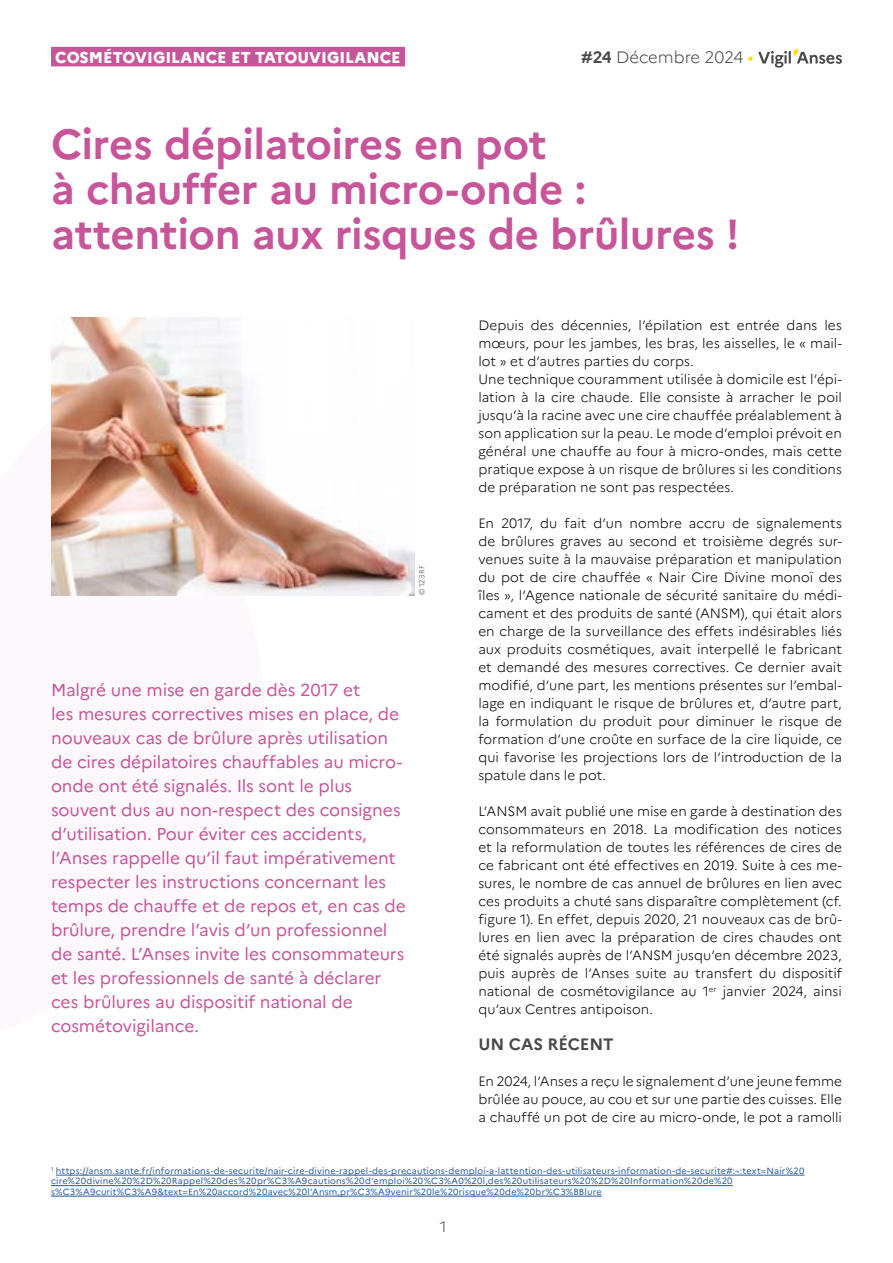
<style>
.page{position:relative;width:893px;height:1263px;background:#fff}
.page>*{position:absolute;margin:0;border:0;box-sizing:border-box;transform-origin:0 0}
.t1{font:700 42px/45px "Marianne";letter-spacing:-.01em;color:#c7559a}
.t2{font:17.25px/24px "Marianne";letter-spacing:-.005em;color:#c7559a}
.t3{font:300 16.5px "Marianne";color:#4a4a49}
.t4{font:700 16.5px "Marianne";letter-spacing:-.005em;color:#4a4a49}
.t5{font:800 15.75px "Marianne";color:#fff}
.t6{font:300 15px "Marianne";color:#4a4a49}
.t7{font:300 13.5px/18px "Marianne";color:#000;text-align:justify}
.t8{font:9px/10.5px "Marianne";letter-spacing:.02em;color:#275b9b}
.t9{font:300 7.5px "Marianne";letter-spacing:.015em;color:#4a4a49}
.s1{font-weight:700}
.s2{font-weight:400;color:#fd0}
</style>
<div class="page">
<hr style="left:56px;top:1175px;width:748px;height:1px;background:#275b9b">
<hr style="left:51px;top:1185px;width:682px;height:1px;background:#275b9b">
<hr style="left:51px;top:1196px;width:551px;height:1px;background:#275b9b">
<img style="left:51px;top:317px;width:364px;height:278px">
<div style="left:51px;top:47px;width:354px;height:19px;background:#c7559a"></div>
<svg style="left:758px;top:49px;width:84px;height:19px"></svg>
<p class="t5" style="left:55px;top:45px;width:347px">COSMÉTOVIGILANCE ET TATOUVIGILANCE</p>
<p class="t3" style="left:581px;top:45px;width:174px"><span class="s1">#24</span> Décembre 2024 <span class="s2">•</span></p>
<h1 class="t1" style="left:51px;top:118px;width:690px">Cires dépilatoires en pot<br>à chauffer au micro-onde : attention aux risques de brûlures !</h1>
<p class="t9" style="left:416px;top:595px;width:31px;rotate:-90deg">© 123RF</p>
<p class="t2" style="left:51px;top:676px;width:356px">Malgré une mise en garde dès 2017 et<br>les mesures correctives mises en place, de nouveaux cas de brûlure après utilisation de cires dépilatoires chauffables au micro&shy;onde ont été signalés. Ils sont le plus souvent dus au non-respect des consignes d’utilisation. Pour éviter ces accidents, l’Anses rappelle qu’il faut impérativement respecter les instructions concernant les temps de chauffe et de repos et, en cas de brûlure, prendre l’avis d’un professionnel de santé. L’Anses invite les consommateurs et les professionnels de santé à déclarer ces brûlures au dispositif national de cosmétovigilance.</p>
<p class="t7" style="left:478px;top:315px;width:365px;text-align:left">Depuis des décennies, l’épilation est entrée dans les mœurs, pour les jambes, les bras, les aisselles, le « mail&shy;lot » et d’autres parties du corps.<br>Une technique couramment utilisée à domicile est l’épi&shy;lation à la cire chaude. Elle consiste à arracher le poil jusqu’à la racine avec une cire chauffée préalablement à son application sur la peau. Le mode d’emploi prévoit en général une chauffe au four à micro-ondes, mais cette pratique expose à un risque de brûlures si les conditions de préparation ne sont pas respectées.</p>
<p class="t7" style="left:478px;top:513px;width:365px">En 2017, du fait d’un nombre accru de signalements de brûlures graves au second et troisième degrés sur&shy;venues suite à la mauvaise préparation et manipulation du pot de cire chauffée « Nair Cire Divine monoï des îles », l’Agence nationale de sécurité sanitaire du médi&shy;cament et des produits de santé (ANSM), qui était alors en charge de la surveillance des effets indésirables liés aux produits cosmétiques, avait interpellé le fabricant et demandé des mesures correctives. Ce dernier avait modifié, d’une part, les mentions présentes sur l’embal&shy;lage en indiquant le risque de brûlures et, d’autre part, la formulation du produit pour diminuer le risque de formation d’une croûte en surface de la cire liquide, ce qui favorise les projections lors de l’introduction de la spatule dans le pot.</p>
<p class="t7" style="left:478px;top:801px;width:365px">L’ANSM avait publié une mise en garde à destination des consommateurs en 2018. La modification des notices et la reformulation de toutes les références de cires de ce fabricant ont été effectives en 2019. Suite à ces me&shy;sures, le nombre de cas annuel de brûlures en lien avec ces produits a chuté sans disparaître complètement (cf. figure 1). En effet, depuis 2020, 21 nouveaux cas de brû&shy;lures en lien avec la préparation de cires chaudes ont été signalés auprès de l’ANSM jusqu’en décembre 2023, puis auprès de l’Anses suite au transfert du dispositif national de cosmétovigilance au 1<sup>er</sup> janvier 2024, ainsi qu’aux Centres antipoison.</p>
<p class="t4" style="left:478px;top:1031px;width:137px">UN CAS RÉCENT</p>
<p class="t7" style="left:478px;top:1071px;width:365px">En 2024, l’Anses a reçu le signalement d’une jeune femme brûlée au pouce, au cou et sur une partie des cuisses. Elle a chauffé un pot de cire au micro-onde, le pot a ramolli</p>
<p class="t8" style="left:51px;top:1165px;width:755px"><sup>1</sup> https://ansm.sante.fr/informations-de-securite/nair-cire-divine-rappel-des-precautions-demploi-a-lattention-des-utilisateurs-information-de-securite#:~:text=Nair%20 cire%20divine%20%2D%20Rappel%20des%20pr%C3%A9cautions%20d’emploi%20%C3%A0%20l,des%20utilisateurs%20%2D%20Information%20de%20 s%C3%A9curit%C3%A9&amp;text=En%20accord%20avec%20l’Ansm,pr%C3%A9venir%20le%20risque%20de%20br%C3%BBlure</p>
<p class="t6" style="left:440px;top:1215px;width:8px">1</p>
</div>
